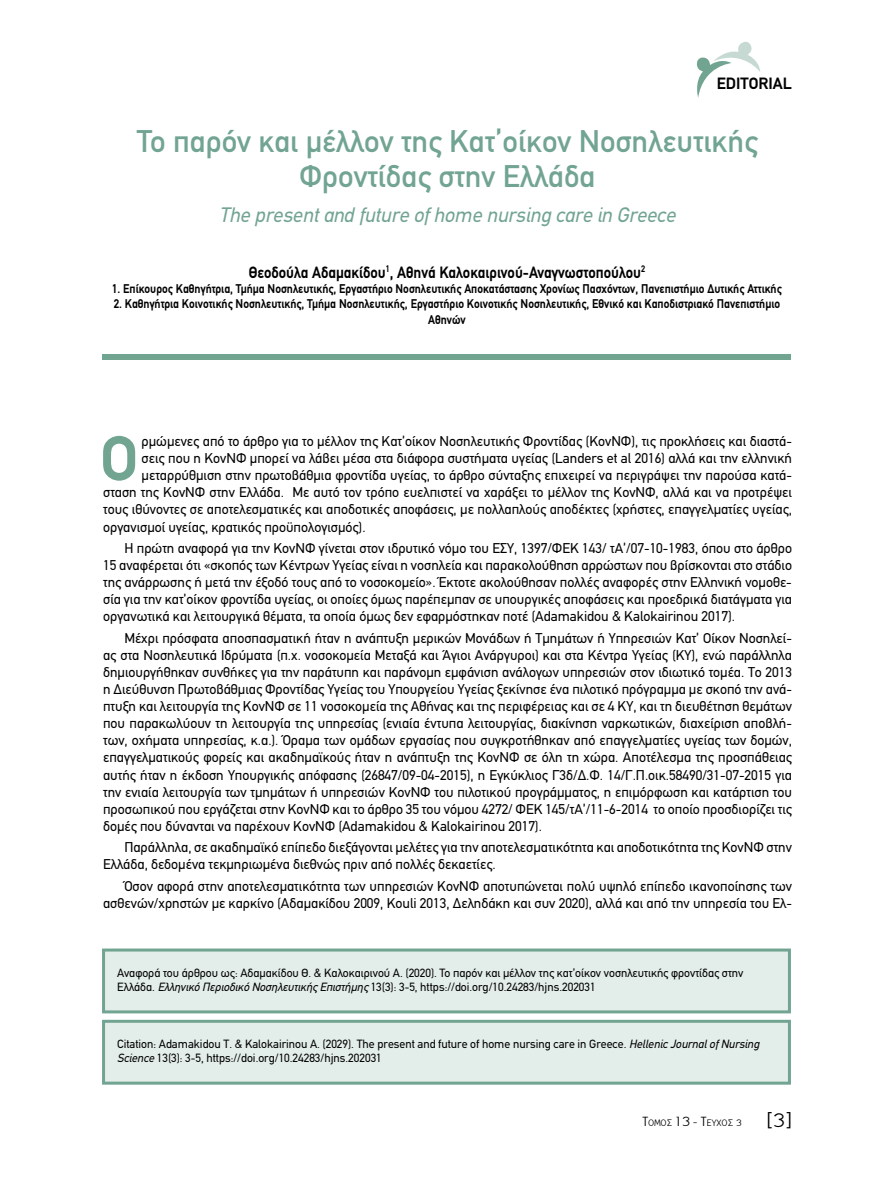
<style>
.page{position:relative;width:893px;height:1191px;background:#fff}
.page>*{position:absolute;margin:0;border:0;box-sizing:border-box;transform-origin:0 0}
.t1{font:700 63.6px "PF Din Text";color:#72a492}
.t2{font:500 31.5px/34.8px "PF Din Text";color:#72a492;text-align:center}
.t3{font:italic 21px "PF Din Text";color:#72a492}
.t4{font:700 16.5px "PF Din Text";color:#000;scale:.9 1}
.t5{font:700 16.5px "PF Din Text";color:#000}
.t6{font:14.25px/17.1px "PF Din Text";color:#000;text-align:justify}
.t7{font:700 12.75px/15.3px "PF Din Text";color:#000;text-align:center;scale:.9 1}
.t8{font:12px/14.4px "PF Din Text";color:#000}
.t9{font:10.05px "PF Report";color:#000}
.s1{font-style:italic}
.s2{font-size:14.25px}
.s3{font-size:21px}
</style>
<div class="page">
<svg style="left:696px;top:41px;width:64px;height:57px"></svg>
<div style="left:102px;top:354px;width:689px;height:6px;background:#72a492"></div>
<div style="left:102px;top:948px;width:689px;height:65px;background:#e3ede9;border:3px solid #72a492"></div>
<div style="left:102px;top:1019px;width:689px;height:65px;background:#e3ede9;border:3px solid #72a492"></div>
<p class="t5" style="left:717px;top:74px;width:76px">EDITORIAL</p>
<h2 class="t2" style="left:137px;top:124px;width:622px">Το παρόν και µέλλον της Κατ’οίκον Νοσηλευτικής<br>Φροντίδας στην Ελλάδα</h2>
<h3 class="t3" style="left:219px;top:202px;width:458px">The present and future of home nursing care in Greece</h3>
<p class="t4" style="left:249px;top:262px;width:442px">Θεοδούλα Αδαµακίδου<sup>1</sup>, Αθηνά Καλοκαιρινού-Αναγνωστοπούλου<sup>2</sup></p>
<p class="t7" style="left:112px;top:281px;width:746px">1. Επίκουρος Καθηγήτρια, Τµήµα Νοσηλευτικής, Εργαστήριο Νοσηλευτικής Αποκατάστασης Χρονίως Πασχόντων, Πανεπιστήµιο ∆υτικής Αττικής</p>
<p class="t7" style="left:114px;top:296px;width:742px">2. Καθηγήτρια Κοινοτικής Νοσηλευτικής, Τµήµα Νοσηλευτικής, Εργαστήριο Κοινοτικής Νοσηλευτικής, Εθνικό και Καποδιστριακό Πανεπιστήµιο<br>Αθηνών</p>
<h1 class="t1" style="left:101px;top:421px;width:39px">Ο</h1>
<p class="t6" style="left:142px;top:433px;width:652px">ρµώµενες από το άρθρο για το µέλλον της Κατ’οίκον Νοσηλευτικής Φροντίδας (ΚονΝΦ), τις προκλήσεις και διαστά-</p>
<p class="t6" style="left:142px;top:450px;width:652px">σεις που η ΚονΝΦ µπορεί να λάβει µέσα στα διάφορα συστήµατα υγείας (Landers et al 2016) αλλά και την ελληνική</p>
<p class="t6" style="left:142px;top:467px;width:652px">µεταρρύθµιση στην πρωτοβάθµια φροντίδα υγείας, το άρθρο σύνταξης επιχειρεί να περιγράψει την παρούσα κατά-</p>
<p class="t6" style="left:103px;top:484px;width:690px">σταση της ΚονΝΦ στην Ελλάδα. Με αυτό τον τρόπο ευελπιστεί να χαράξει το µέλλον της ΚονΝΦ, αλλά και να προτρέψει</p>
<p class="t6" style="left:103px;top:501px;width:690px">τους ιθύνοντες σε αποτελεσµατικές και αποδοτικές αποφάσεις, µε πολλαπλούς αποδέκτες (χρήστες, επαγγελµατίες υγείας,</p>
<p class="t6" style="left:103px;top:518px;width:264px">οργανισµοί υγείας, κρατικός προϋπολογισµός).</p>
<p class="t6" style="left:103px;top:539px;width:690px;text-indent:21px">Η πρώτη αναφορά για την ΚονΝΦ γίνεται στον ιδρυτικό νόµο του ΕΣΥ, 1397/ΦΕΚ 143/ τΑ’/07-10-1983, όπου στο άρθρο 15 αναφέρεται ότι «σκοπός των Κέντρων Υγείας είναι η νοσηλεία και παρακολούθηση αρρώστων που βρίσκονται στο στάδιο της ανάρρωσης ή µετά την έξοδό τους από το νοσοκοµείο». Έκτοτε ακολούθησαν πολλές αναφορές στην Ελληνική νοµοθε&shy;σία για την κατ’οίκον φροντίδα υγείας, οι οποίες όµως παρέπεµπαν σε υπουργικές αποφάσεις και προεδρικά διατάγµατα για οργανωτικά και λειτουργικά θέµατα, τα οποία όµως δεν εφαρµόστηκαν ποτέ (Adamakidou &amp; Kalokairinou 2017).</p>
<p class="t6" style="left:103px;top:629px;width:690px;text-indent:21px">Μέχρι πρόσφατα αποσπασµατική ήταν η ανάπτυξη µερικών Μονάδων ή Τµηµάτων ή Υπηρεσιών Κατ’ Οίκον Νοσηλεί&shy;ας στα Νοσηλευτικά Ιδρύµατα (π.χ. νοσοκοµεία Μεταξά και Άγιοι Ανάργυροι) και στα Κέντρα Υγείας (ΚΥ), ενώ παράλληλα δηµιουργήθηκαν συνθήκες για την παράτυπη και παράνοµη εµφάνιση ανάλογων υπηρεσιών στον ιδιωτικό τοµέα. Το 2013 η ∆ιεύθυνση Πρωτοβάθµιας Φροντίδας Υγείας του Υπουργείου Υγείας ξεκίνησε ένα πιλοτικό πρόγραµµα µε σκοπό την ανά&shy;πτυξη και λειτουργία της ΚονΝΦ σε 11 νοσοκοµεία της Αθήνας και της περιφέρειας και σε 4 ΚΥ, και τη διευθέτηση θεµάτων που παρακωλύουν τη λειτουργία της υπηρεσίας (ενιαία έντυπα λειτουργίας, διακίνηση ναρκωτικών, διαχείριση αποβλή&shy;των, οχήµατα υπηρεσίας, κ.α.). Όραµα των οµάδων εργασίας που συγκροτήθηκαν από επαγγελµατίες υγείας των δοµών, επαγγελµατικούς φορείς και ακαδηµαϊκούς ήταν η ανάπτυξη της ΚονΝΦ σε όλη τη χώρα. Αποτέλεσµα της προσπάθειας αυτής ήταν η έκδοση Υπουργικής απόφασης (26847/09-04-2015), η Εγκύκλιος Γ3δ/∆.Φ. 14/Γ.Π.οικ.58490/31-07-2015 για την ενιαία λειτουργία των τµηµάτων ή υπηρεσιών ΚονΝΦ του πιλοτικού προγράµµατος, η επιµόρφωση και κατάρτιση του προσωπικού που εργάζεται στην ΚονΝΦ και το άρθρο 35 του νόµου 4272/ ΦΕΚ 145/τΑ’/11-6-2014 το οποίο προσδιορίζει τις δοµές που δύνανται να παρέχουν ΚονΝΦ (Adamakidou &amp; Kalokairinou 2017).</p>
<p class="t6" style="left:103px;top:839px;width:690px;text-indent:21px">Παράλληλα, σε ακαδηµαϊκό επίπεδο διεξάγονται µελέτες για την αποτελεσµατικότητα και αποδοτικότητα της ΚονΝΦ στην<br>Ελλάδα, δεδοµένα τεκµηριωµένα διεθνώς πριν από πολλές δεκαετίες.</p>
<p class="t6" style="left:103px;top:877px;width:690px;text-align:right">Όσον αφορά στην αποτελεσµατικότητα των υπηρεσιών ΚονΝΦ αποτυπώνεται πολύ υψηλό επίπεδο ικανοποίησης των ασθενών/χρηστών µε καρκίνο (Αδαµακίδου 2009, Kouli 2013, ∆εληδάκη και συν 2020), αλλά και από την υπηρεσία του Ελ-</p>
<p class="t8" style="left:117px;top:965px;width:628px">Αναφορά του άρθρου ως: Αδαµακίδου Θ. &amp; Καλοκαιρινού Α. (2020). Το παρόν και µέλλον της κατ’οίκον νοσηλευτικής φροντίδας στην<br>Ελλάδα. <span class="s1">Ελληνικό Περιοδικό Νοσηλευτικής Επιστήµης</span> 13(3): 3-5, https://doi.org/10.24283/hjns.202031</p>
<p class="t8" style="left:117px;top:1036px;width:644px">Citation: Adamakidou T. &amp; Kalokairinou A. (2029). The present and future of home nursing care in Greece. <span class="s1">Hellenic Journal of Nursing<br>Science</span> 13(3): 3-5, https://doi.org/10.24283/hjns.202031</p>
<p class="t9" style="left:642px;top:1118px;width:151px"><span class="s2">Τ</span>ΟΜΟΣ <span class="s2">13</span> - <span class="s2">Τ</span>ΕΥΧΟΣ 3 <span class="s3">[3]</span></p>
</div>
